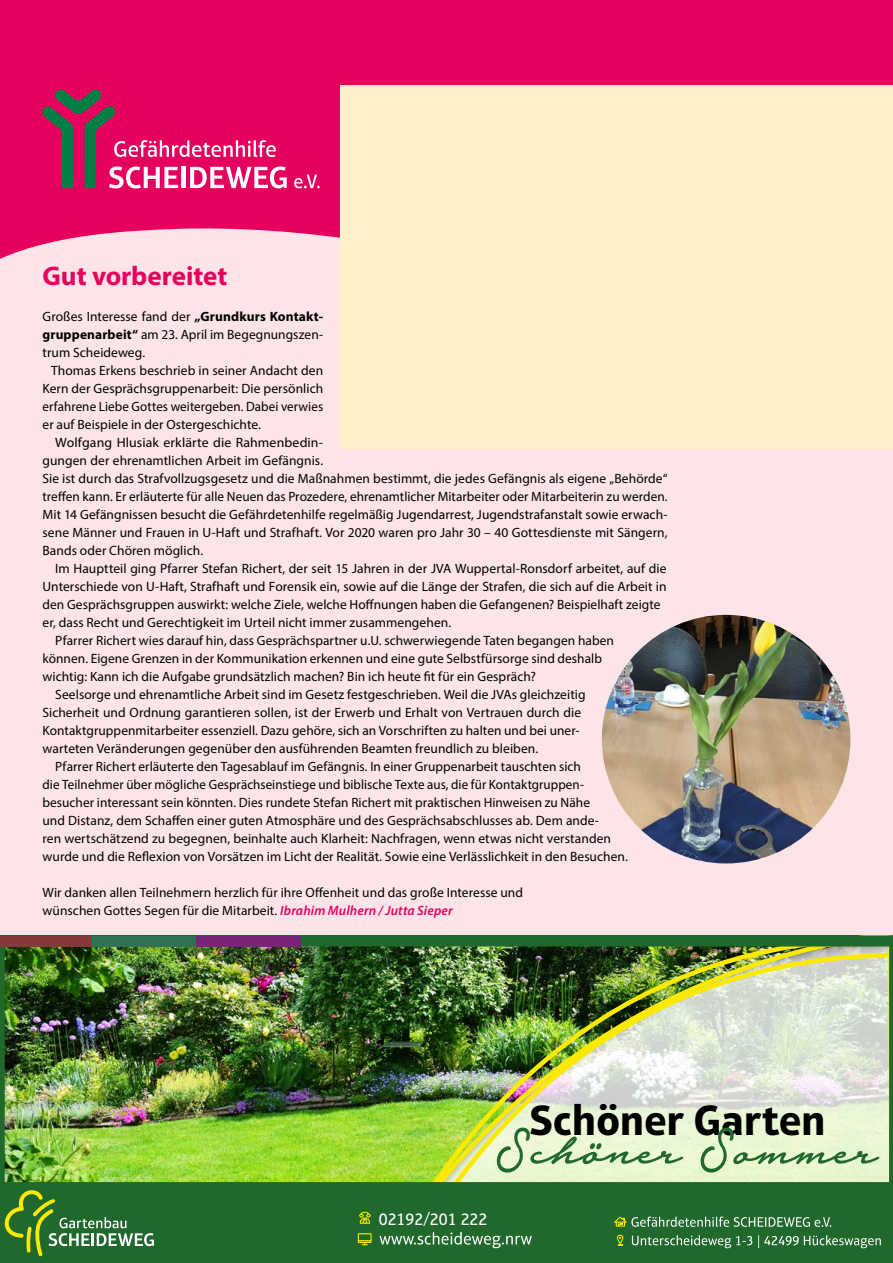
<style>
.page{position:relative;width:893px;height:1263px;background:#fff}
.page>*{position:absolute;margin:0;border:0;box-sizing:border-box;transform-origin:0 0}
.t1{font:500 60.15px "Notera 2";color:#20682c}
.t2{font:700 43.2px "Aptifer Sans LT Pro";color:#000}
.t3{font:700 27px "Myriad Pro";color:#e6005d}
.t4{font:17.4px "Aptifer Sans LT Pro";color:#fff}
.t5{font:13.5px/18px "Myriad Pro";letter-spacing:.005em;color:#000;text-align:justify}
.s1{font-weight:700}
.s2{font-weight:600;font-style:italic;color:#e6005d}
</style>
<div class="page">
<div style="left:0;top:216px;width:893px;height:738px;background:#fce4e8"></div>
<svg style="left:0;top:0;width:893px;height:259px;background:#e71067"></svg>
<svg style="left:294px;top:175px;width:26px;height:13px"></svg>
<svg style="left:42px;top:90px;width:245px;height:98px;background:#d02a6c"></svg>
<img style="left:0;top:935px;width:893px;height:328px">
<div style="left:54px;top:935px;width:143px;height:11px;background:#317051"></div>
<div style="left:0;top:935px;width:92px;height:11px;background:#89393a"></div>
<div style="left:197px;top:935px;width:104px;height:11px;background:#792478"></div>
<svg style="left:632px;top:1235px;width:249px;height:13px;background:#4e8757"></svg>
<svg style="left:617px;top:1234px;width:6px;height:11px"></svg>
<svg style="left:614px;top:1216px;width:217px;height:11px;background:#5c905e"></svg>
<svg style="left:5px;top:1190px;width:149px;height:66px;background:#437e3b"></svg>
<svg style="left:379px;top:1232px;width:153px;height:16px;background:#4e8757"></svg>
<svg style="left:358px;top:1233px;width:14px;height:12px"></svg>
<svg style="left:359px;top:1211px;width:12px;height:13px"></svg>
<div style="left:340px;top:85px;width:553px;height:364px;background:#ffefc8"></div>
<img style="left:602px;top:615px;width:248px;height:248px;border-radius:124px">
<h3 class="t3" style="left:43px;top:258px;width:186px">Gut vorbereitet</h3>
<p class="t5" style="left:43px;top:307px;width:282px">Großes Interesse fand der <span class="s1">„Grundkurs Kontakt&shy;gruppenarbeit“</span> am 23. April im Begegnungszen&shy;trum Scheideweg.</p>
<p class="t5" style="left:43px;top:361px;width:282px;text-indent:9px">Thomas Erkens beschrieb in seiner Andacht den Kern der Gesprächsgruppenarbeit: Die persönlich erfahrene Liebe Gottes weitergeben. Dabei verwies er auf Beispiele in der Ostergeschichte.</p>
<p class="t5" style="left:43px;top:433px;width:627px;text-align:left;text-indent:13px">Wolfgang Hlusiak erklärte die Rahmenbedin-<br>gungen der ehrenamtlichen Arbeit im Gefängnis.<br>Sie ist durch das Strafvollzugsgesetz und die Maßnahmen bestimmt, die jedes Gefängnis als eigene „Behörde“ treffen kann. Er erläuterte für alle Neuen das Prozedere, ehrenamtlicher Mitarbeiter oder Mitarbeiterin zu werden.<br>Mit 14 Gefängnissen besucht die Gefährdetenhilfe regelmäßig Jugendarrest, Jugendstrafanstalt sowie erwach&shy;sene Männer und Frauen in U-Haft und Strafhaft. Vor 2020 waren pro Jahr 30 – 40 Gottesdienste mit Sängern, Bands oder Chören möglich.</p>
<p class="t5" style="left:55px;top:559px;width:613px">Im Hauptteil ging Pfarrer Stefan Richert, der seit 15 Jahren in der JVA Wuppertal-Ronsdorf arbeitet, auf die</p>
<p class="t5" style="left:43px;top:577px;width:625px">Unterschiede von U-Haft, Strafhaft und Forensik ein, sowie auf die Länge der Strafen, die sich auf die Arbeit in</p>
<p class="t5" style="left:43px;top:595px;width:619px">den Gesprächsgruppen auswirkt: welche Ziele, welche Hoffnungen haben die Gefangenen? Beispielhaft zeigte</p>
<p class="t5" style="left:43px;top:613px;width:410px">er, dass Recht und Gerechtigkeit im Urteil nicht immer zusammengehen.</p>
<p class="t5" style="left:55px;top:631px;width:560px">Pfarrer Richert wies darauf hin, dass Gesprächspartner u.U. schwerwiegende Taten begangen haben</p>
<p class="t5" style="left:43px;top:649px;width:561px">können. Eigene Grenzen in der Kommunikation erkennen und eine gute Selbstfürsorge sind deshalb</p>
<p class="t5" style="left:43px;top:667px;width:495px">wichtig: Kann ich die Aufgabe grundsätzlich machen? Bin ich heute fit für ein Gespräch?</p>
<p class="t5" style="left:55px;top:685px;width:532px">Seelsorge und ehrenamtliche Arbeit sind im Gesetz festgeschrieben. Weil die JVAs gleichzeitig</p>
<p class="t5" style="left:43px;top:703px;width:540px">Sicherheit und Ordnung garantieren sollen, ist der Erwerb und Erhalt von Vertrauen durch die</p>
<p class="t5" style="left:43px;top:721px;width:539px">Kontaktgruppenmitarbeiter essenziell. Dazu gehöre, sich an Vorschriften zu halten und bei uner-</p>
<p class="t5" style="left:43px;top:739px;width:497px">warteten Veränderungen gegenüber den ausführenden Beamten freundlich zu bleiben.</p>
<p class="t5" style="left:55px;top:757px;width:527px">Pfarrer Richert erläuterte den Tagesablauf im Gefängnis. In einer Gruppenarbeit tauschten sich</p>
<p class="t5" style="left:43px;top:775px;width:543px">die Teilnehmer über mögliche Gesprächseinstiege und biblische Texte aus, die für Kontaktgruppen-</p>
<p class="t5" style="left:43px;top:793px;width:549px">besucher interessant sein könnten. Dies rundete Stefan Richert mit praktischen Hinweisen zu Nähe</p>
<p class="t5" style="left:43px;top:811px;width:558px">und Distanz, dem Schaffen einer guten Atmosphäre und des Gesprächsabschlusses ab. Dem ande-</p>
<p class="t5" style="left:43px;top:829px;width:570px">ren wertschätzend zu begegnen, beinhalte auch Klarheit: Nachfragen, wenn etwas nicht verstanden</p>
<p class="t5" style="left:43px;top:847px;width:587px">wurde und die Reflexion von Vorsätzen im Licht der Realität. Sowie eine Verlässlichkeit in den Besuchen.</p>
<p class="t5" style="left:43px;top:883px;width:482px">Wir danken allen Teilnehmern herzlich für ihre Offenheit und das große Interesse und wünschen Gottes Segen für die Mitarbeit. <span class="s2">Ibrahim Mulhern / Jutta Sieper</span></p>
<h2 class="t2" style="left:529px;top:1094px;width:298px">Schöner Garten</h2>
<h1 class="t1" style="left:496px;top:1118px;width:383px">Schöner Sommer</h1>
<p class="t4" style="left:379px;top:1209px;width:110px">02192/201 222</p>
</div>
